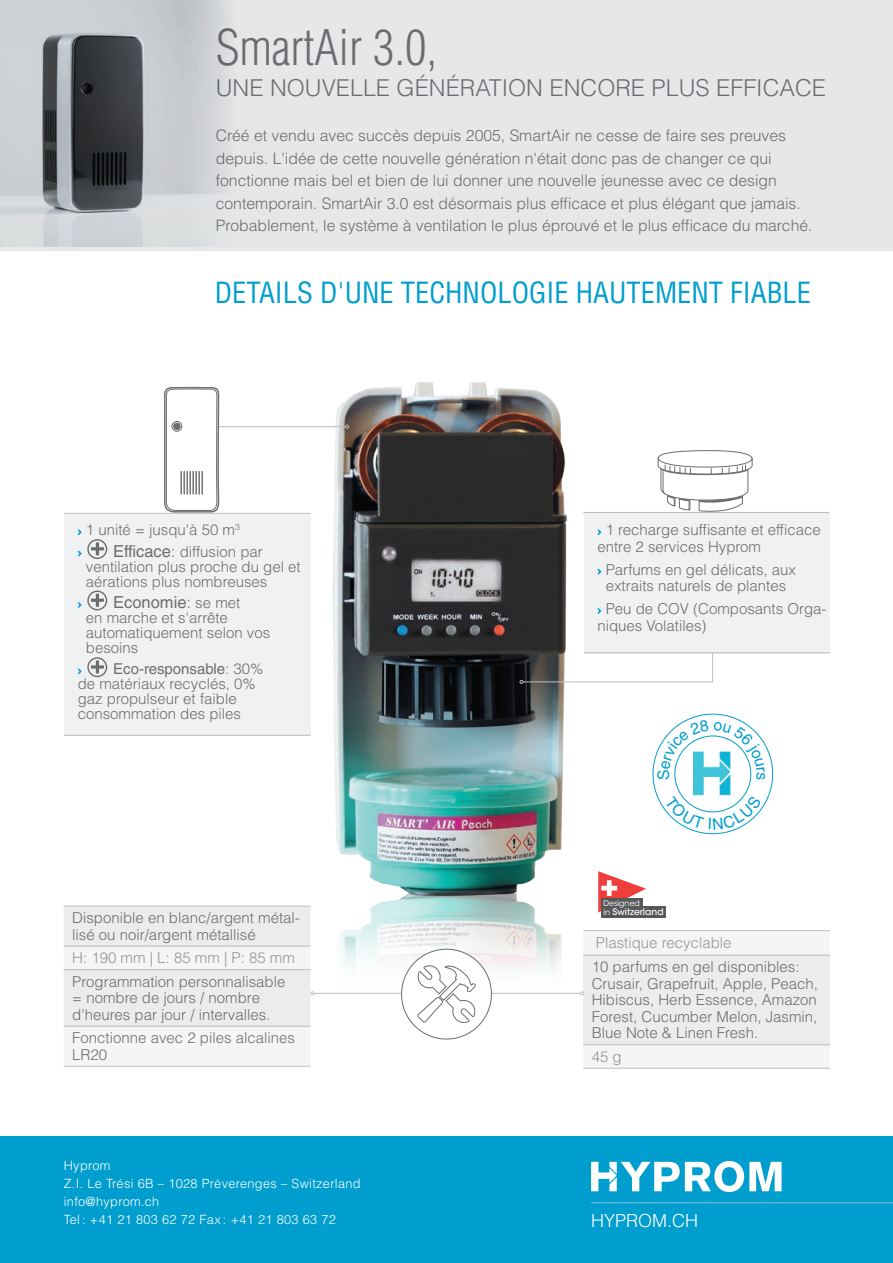
<style>
.page{position:relative;width:893px;height:1263px;background:#fff}
.page>*{position:absolute;margin:0;border:0;box-sizing:border-box;transform-origin:0 0}
.t1{font:300 condensed 48px "Helvetica LT Std";color:#6c6d70}
.t2{font:condensed 28.5px "Helvetica LT Std";color:#009ece}
.t3{font:300 23.25px "Helvetica LT Std";color:#6c6d70}
.t4{font:300 18px "Helvetica LT Std";color:#fff}
.t5{font:16.5px "Helvetica LT Std";color:#6c6d70}
.t6{font:300 15.75px/22.5px "Helvetica LT Std";color:#6c6d70}
.t7{font:300 15px/16.5px "Helvetica LT Std";color:#6c6d70}
.t8{font:300 15px "Helvetica LT Std";color:#939598}
.t9{font:300 12.75px "Helvetica LT Std";letter-spacing:.025em;color:#fff}
.t10{font:9.15px "ITC Avant Garde MM 445 750";color:#fff}
.t11{font:7.95px "ITC Avant Garde Std";color:#fff}
.s1{font-weight:400;font-size:16.5px}
.s2{font-size:16.5px}
.s3{font-weight:300}
.s4{font-weight:300;font-size:15px}
.s5{font-weight:400}
.s6{font-family:"ITC Avant Garde Std";font-size:7.95px}
</style>
<div class="page">
<hr style="left:583px;top:930px;width:247px;height:1px;background:#bcbdc0">
<hr style="left:583px;top:1068px;width:247px;height:1px;background:#bcbdc0">
<hr style="left:314px;top:993px;width:267px;height:1px;background:#bcbdc0">
<svg style="left:583px;top:931px;width:247px;height:137px"></svg>
<div style="left:64px;top:514px;width:247px;height:222px;background:#f0f1f2"></div>
<div style="left:584px;top:513px;width:246px;height:140px;background:#f0f1f2"></div>
<svg style="left:77px;top:529px;width:5px;height:7px"></svg>
<svg style="left:77px;top:550px;width:5px;height:7px"></svg>
<div style="left:87px;top:539px;width:20px;height:20px;border:1px solid #6c6d70;border-radius:50%"></div>
<svg style="left:91px;top:542px;width:13px;height:13px"></svg>
<svg style="left:77px;top:602px;width:5px;height:6px"></svg>
<div style="left:87px;top:590px;width:20px;height:20px;border:1px solid #6c6d70;border-radius:50%"></div>
<svg style="left:91px;top:594px;width:13px;height:13px"></svg>
<svg style="left:77px;top:668px;width:5px;height:7px"></svg>
<div style="left:87px;top:657px;width:20px;height:20px;border:1px solid #6c6d70;border-radius:50%"></div>
<svg style="left:91px;top:660px;width:13px;height:13px"></svg>
<svg style="left:597px;top:529px;width:5px;height:7px"></svg>
<svg style="left:597px;top:568px;width:5px;height:7px"></svg>
<svg style="left:597px;top:608px;width:5px;height:6px"></svg>
<svg style="left:657px;top:450px;width:96px;height:62px"></svg>
<hr style="left:64px;top:513px;width:247px;height:1px;background:#bcbdc0">
<hr style="left:64px;top:735px;width:247px;height:1px;background:#bcbdc0">
<hr style="left:584px;top:652px;width:246px;height:1px;background:#bcbdc0">
<hr style="left:583px;top:512px;width:246px;height:1px;background:#bcbdc0">
<img style="left:316px;top:382px;width:268px;height:623px">
<svg style="left:520px;top:652px;width:193px;height:32px"></svg>
<div style="left:0;top:0;width:893px;height:251px;background:#e6e7e9"></div>
<div style="left:0;top:1136px;width:893px;height:127px;background:#009ece"></div>
<img style="left:0;top:0;width:227px;height:247px">
<svg style="left:64px;top:906px;width:250px;height:160px"></svg>
<hr style="left:64px;top:906px;width:246px;height:1px;background:#bcbdc0">
<hr style="left:64px;top:946px;width:246px;height:1px;background:#bcbdc0">
<hr style="left:64px;top:969px;width:246px;height:1px;background:#bcbdc0">
<hr style="left:64px;top:1026px;width:246px;height:1px;background:#bcbdc0">
<hr style="left:64px;top:1066px;width:246px;height:1px;background:#bcbdc0">
<hr style="left:218px;top:426px;width:128px;height:1px;background:#bcbdc0">
<svg style="left:345px;top:425px;width:4px;height:4px"></svg>
<div style="left:402px;top:949px;width:89px;height:90px;background:#fff;border-radius:50%"></div>
<svg style="left:591px;top:1161px;width:191px;height:31px"></svg>
<hr style="left:591px;top:1202px;width:302px;height:1px;background:#7cc6e4">
<svg style="left:417px;top:965px;width:59px;height:58px"></svg>
<svg style="left:163px;top:386px;width:57px;height:127px"></svg>
<div style="left:172px;top:421px;width:10px;height:11px;border:1px solid #6c6d70;border-radius:50%"></div>
<div style="left:173px;top:423px;width:8px;height:7px;background:#6c6d70;border-radius:50%"></div>
<hr style="left:180px;top:471px;width:2px;height:23px;background:#6c6d70">
<hr style="left:183px;top:471px;width:2px;height:23px;background:#6c6d70">
<hr style="left:186px;top:471px;width:2px;height:23px;background:#6c6d70">
<hr style="left:189px;top:471px;width:2px;height:23px;background:#6c6d70">
<hr style="left:192px;top:471px;width:2px;height:23px;background:#6c6d70">
<hr style="left:195px;top:471px;width:2px;height:23px;background:#6c6d70">
<hr style="left:198px;top:471px;width:2px;height:23px;background:#6c6d70">
<hr style="left:201px;top:471px;width:2px;height:23px;background:#6c6d70">
<svg style="left:598px;top:871px;width:48px;height:42px"></svg>
<div style="left:601px;top:898px;width:42px;height:8px;background:#57585a"></div>
<div style="left:601px;top:906px;width:64px;height:11px;background:#57585a"></div>
<img style="left:693px;top:779px;width:38px;height:16px">
<svg style="left:664px;top:795px;width:97px;height:35px"></svg>
<svg style="left:657px;top:719px;width:108px;height:60px"></svg>
<p class="t1" style="left:216px;top:18px;width:223px">SmartAir 3.0,</p>
<p class="t3" style="left:216px;top:73px;width:612px">UNE NOUVELLE GÉNÉRATION ENCORE PLUS EFFICACE</p>
<p class="t6" style="left:216px;top:124px;width:598px">Créé et vendu avec succès depuis 2005, SmartAir ne cesse de faire ses preuves depuis. L'idée de cette nouvelle génération n'était donc pas de changer ce qui fonctionne mais bel et bien de lui donner une nouvelle jeunesse avec ce design contemporain. SmartAir 3.0 est désormais plus efficace et plus élégant que jamais.<br>Probablement, le système à ventilation le plus éprouvé et le plus efficace du marché.</p>
<p class="t2" style="left:215px;top:274px;width:598px">DETAILS D'UNE TECHNOLOGIE HAUTEMENT FIABLE</p>
<p class="t7" style="left:86px;top:521px;width:155px">1 unité = jusqu'à 50 m<sup>3</sup></p>
<p class="t7" style="left:86px;top:544px;width:216px;line-height:15px;text-indent:27px"><span class="s1">Efficace</span><span class="s2">:</span> diffusion par ventilation plus proche du gel et aérations plus nombreuses</p>
<p class="t5" style="left:113px;top:593px;width:129px">Economie<span class="s3">:</span> <span class="s4">se met</span></p>
<p class="t7" style="left:86px;top:610px;width:186px;line-height:15px">en marche et s'arrête automatiquement selon vos besoins</p>
<p class="t7" style="left:78px;top:661px;width:187px;line-height:15px;text-indent:35px"><span class="s5">Eco-responsable</span>: 30% de matériaux recyclés, 0% gaz propulseur et faible consommation des piles</p>
<p class="t7" style="left:72px;top:909px;width:229px">Disponible en blanc/argent métal&shy;lisé ou noir/argent métallisé</p>
<p class="t8" style="left:72px;top:948px;width:224px">H: 190 mm | L: 85 mm | P: 85 mm</p>
<p class="t7" style="left:72px;top:973px;width:215px">Programmation personnalisable = nombre de jours / nombre d'heures par jour / intervalles.</p>
<p class="t7" style="left:72px;top:1029px;width:224px">Fonctionne avec 2 piles alcalines<br>LR20</p>
<p class="t9" style="left:64px;top:1157px;width:48px">Hyprom</p>
<p class="t9" style="left:64px;top:1175px;width:298px">Z.I. Le Trési 6B – 1028 Préverenges – Switzerland</p>
<p class="t9" style="left:64px;top:1193px;width:97px">info@hyprom.ch</p>
<p class="t9" style="left:64px;top:1211px;width:274px">Tel : +41 21 803 62 72 Fax : +41 21 803 63 72</p>
<p class="t7" style="left:597px;top:521px;width:225px;text-indent:8px">1 recharge suffisante et efficace entre 2 services Hyprom</p>
<p class="t7" style="left:606px;top:561px;width:192px">Parfums en gel délicats, aux extraits naturels de plantes</p>
<p class="t7" style="left:597px;top:600px;width:231px;text-indent:8px">Peu de COV (Composants Orga&shy;niques Volatiles)</p>
<p class="t11" style="left:603px;top:898px;width:38px">Designed</p>
<p class="t10" style="left:603px;top:906px;width:62px"><span class="s6">in</span> Switzerland</p>
<p class="t8" style="left:596px;top:933px;width:137px">Plastique recyclable</p>
<p class="t7" style="left:592px;top:958px;width:228px">10 parfums en gel disponibles:<br>Crusair, Grapefruit, Apple, Peach,<br>Hibiscus, Herb Essence, Amazon<br>Forest, Cucumber Melon, Jasmin,<br>Blue Note &amp; Linen Fresh.</p>
<p class="t8" style="left:592px;top:1047px;width:32px">45 g</p>
<p class="t4" style="left:591px;top:1210px;width:108px">HYPROM.CH</p>
</div>
